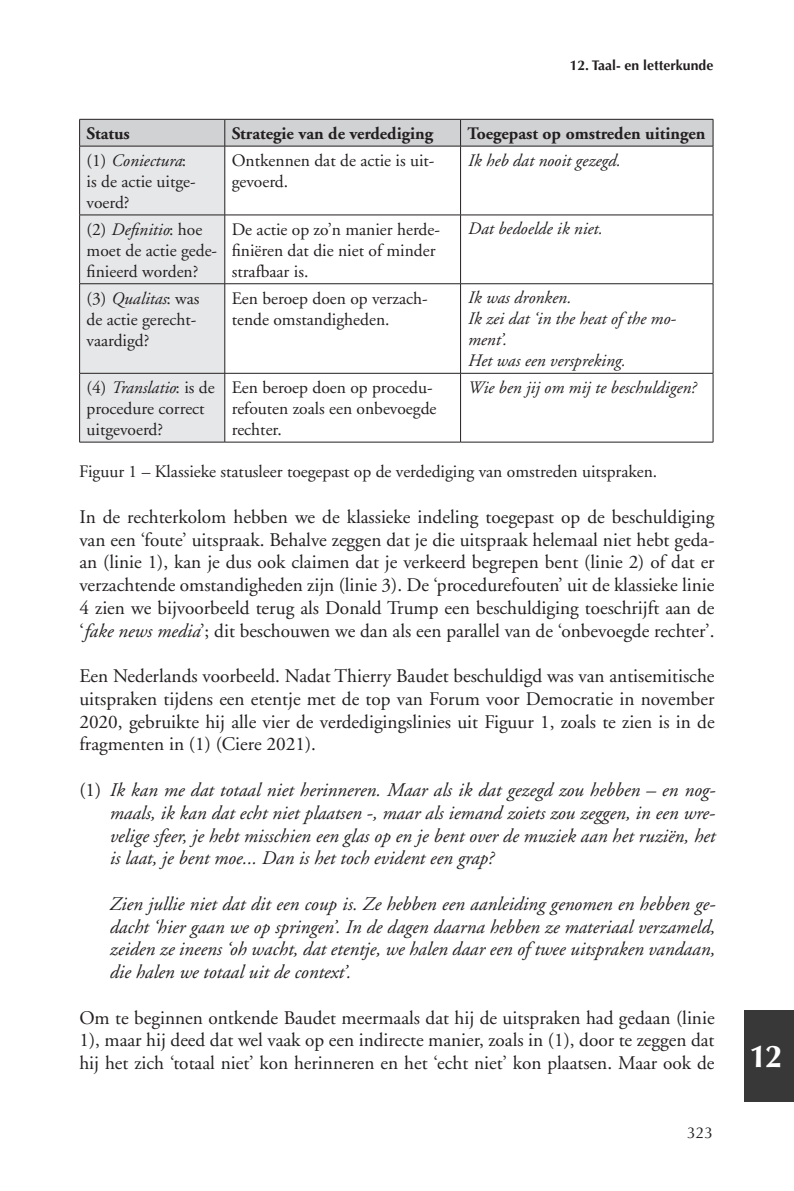
<style>
.page{position:relative;width:794px;height:1191px;background:#fff}
.page>*{position:absolute;margin:0;border:0;box-sizing:border-box;transform-origin:0 0}
.t1{font:700 31.5px "Optima";color:#fff}
.t2{font:19.25px/22.8px "Adobe Garamond";color:#231f20;text-align:justify}
.t3{font:italic 19.25px/22.8px "Adobe Garamond";color:#231f20;text-align:justify}
.t4{font:17.5px/21px "Adobe Garamond";color:#231f20}
.t5{font:italic 17.5px/21px "Adobe Garamond";color:#231f20}
.t6{font:700 17.5px "Adobe Garamond";color:#231f20}
.t7{font:15.75px "Optima";color:#231f20}
.t8{font:700 14px "Optima";color:#231f20}
.s1{font-style:italic}
.s2{font-style:normal}
</style>
<div class="page">
<div style="left:744px;top:1009px;width:50px;height:92px;background:#383839"></div>
<div style="left:80px;top:147px;width:144px;height:295px;background:#e6e7e9"></div>
<svg style="left:79px;top:119px;width:635px;height:27px;background:#c8c8ca"></svg>
<hr style="left:79px;top:146px;width:146px;height:1px;background:#231f20">
<hr style="left:79px;top:146px;width:1px;height:69px;background:#231f20">
<hr style="left:225px;top:146px;width:235px;height:1px;background:#231f20">
<hr style="left:224px;top:146px;width:1px;height:69px;background:#231f20">
<hr style="left:460px;top:146px;width:253px;height:1px;background:#231f20">
<hr style="left:460px;top:146px;width:1px;height:69px;background:#231f20">
<hr style="left:713px;top:146px;width:1px;height:69px;background:#231f20">
<hr style="left:79px;top:215px;width:146px;height:1px;background:#231f20">
<hr style="left:79px;top:215px;width:1px;height:68px;background:#231f20">
<hr style="left:225px;top:215px;width:235px;height:1px;background:#231f20">
<hr style="left:224px;top:215px;width:1px;height:68px;background:#231f20">
<hr style="left:460px;top:215px;width:253px;height:1px;background:#231f20">
<hr style="left:460px;top:215px;width:1px;height:68px;background:#231f20">
<hr style="left:713px;top:215px;width:1px;height:68px;background:#231f20">
<hr style="left:79px;top:283px;width:146px;height:1px;background:#231f20">
<hr style="left:79px;top:284px;width:1px;height:89px;background:#231f20">
<hr style="left:225px;top:283px;width:235px;height:1px;background:#231f20">
<hr style="left:224px;top:284px;width:1px;height:89px;background:#231f20">
<hr style="left:460px;top:283px;width:253px;height:1px;background:#231f20">
<hr style="left:460px;top:284px;width:1px;height:89px;background:#231f20">
<hr style="left:713px;top:284px;width:1px;height:89px;background:#231f20">
<hr style="left:79px;top:373px;width:146px;height:1px;background:#231f20">
<hr style="left:79px;top:373px;width:1px;height:69px;background:#231f20">
<hr style="left:225px;top:373px;width:235px;height:1px;background:#231f20">
<hr style="left:224px;top:373px;width:1px;height:69px;background:#231f20">
<hr style="left:460px;top:373px;width:253px;height:1px;background:#231f20">
<hr style="left:460px;top:373px;width:1px;height:69px;background:#231f20">
<hr style="left:713px;top:373px;width:1px;height:69px;background:#231f20">
<hr style="left:79px;top:442px;width:146px;height:1px;background:#231f20">
<hr style="left:225px;top:442px;width:235px;height:1px;background:#231f20">
<hr style="left:460px;top:442px;width:253px;height:1px;background:#231f20">
<p class="t8" style="left:570px;top:57px;width:145px">12. Taal- en letterkunde</p>
<p class="t6" style="left:87px;top:124px;width:45px">Status</p>
<p class="t6" style="left:232px;top:124px;width:203px">Strategie van de verdediging</p>
<p class="t6" style="left:467px;top:124px;width:239px">Toegepast op omstreden uitingen</p>
<p class="t4" style="left:87px;top:150px;width:111px">(1) <span class="s1">Coniectura</span>: is de actie uitge&shy;voerd?</p>
<p class="t4" style="left:232px;top:150px;width:204px">Ontkennen dat de actie is uit&shy;gevoerd.</p>
<p class="t5" style="left:467px;top:150px;width:154px">Ik heb dat nooit gezegd.</p>
<p class="t4" style="left:87px;top:219px;width:132px">(2) <span class="s1">Definitio</span>: hoe moet de actie gede&shy;finieerd worden?</p>
<p class="t4" style="left:232px;top:219px;width:210px">De actie op zo’n manier herde&shy;finiëren dat die niet of minder strafbaar is.</p>
<p class="t5" style="left:467px;top:219px;width:136px">Dat bedoelde ik niet.</p>
<p class="t4" style="left:87px;top:288px;width:114px">(3) <span class="s1">Qualitas</span>: was de actie gerecht&shy;vaardigd?</p>
<p class="t4" style="left:232px;top:288px;width:197px">Een beroep doen op verzach&shy;tende omstandigheden.</p>
<p class="t5" style="left:467px;top:288px;width:210px">Ik was dronken.<br>Ik zei dat ‘in the heat of the mo&shy;ment’.<br>Het was een verspreking.</p>
<p class="t4" style="left:87px;top:377px;width:130px">(4) <span class="s1">Translatio</span>: is de procedure correct uitgevoerd?</p>
<p class="t4" style="left:232px;top:377px;width:206px">Een beroep doen op procedu&shy;refouten zoals een onbevoegde rechter.</p>
<p class="t5" style="left:467px;top:377px;width:230px">Wie ben jij om mij te beschuldigen?</p>
<p class="t4" style="left:79px;top:462px;width:579px">Figuur 1 – Klassieke statusleer toegepast op de verdediging van omstreden uitspraken.</p>
<p class="t2" style="left:79px;top:506px;width:637px">In de rechterkolom hebben we de klassieke indeling toegepast op de beschuldiging van een ‘foute’ uitspraak. Behalve zeggen dat je die uitspraak helemaal niet hebt geda&shy;an (linie 1), kan je dus ook claimen dat je verkeerd begrepen bent (linie 2) of dat er verzachtende omstandigheden zijn (linie 3). De ‘procedurefouten’ uit de klassieke linie 4 zien we bijvoorbeeld terug als Donald Trump een beschuldiging toeschrijft aan de ‘<span class="s1">fake news media</span>’; dit beschouwen we dan als een parallel van de ‘onbevoegde rechter’.</p>
<p class="t2" style="left:79px;top:665px;width:637px">Een Nederlands voorbeeld. Nadat Thierry Baudet beschuldigd was van antisemitische uitspraken tijdens een etentje met de top van Forum voor Democratie in november 2020, gebruikte hij alle vier de verdedigingslinies uit Figuur 1, zoals te zien is in de fragmenten in (1) (Ciere 2021).</p>
<p class="t3" style="left:109px;top:779px;width:608px;text-indent:-30px"><span class="s2">(1)</span> Ik kan me dat totaal niet herinneren. Maar als ik dat gezegd zou hebben – en nog&shy;maals, ik kan dat echt niet plaatsen -, maar als iemand zoiets zou zeggen, in een wre&shy;velige sfeer, je hebt misschien een glas op en je bent over de muziek aan het ruziën, het is laat, je bent moe... Dan is het toch evident een grap?</p>
<p class="t3" style="left:109px;top:893px;width:607px">Zien jullie niet dat dit een coup is. Ze hebben een aanleiding genomen en hebben ge&shy;dacht ‘hier gaan we op springen’. In de dagen daarna hebben ze materiaal verzameld, zeiden ze ineens ‘oh wacht, dat etentje, we halen daar een of twee uitspraken vandaan, die halen we totaal uit de context’.</p>
<p class="t2" style="left:79px;top:1006px;width:637px">Om te beginnen ontkende Baudet meermaals dat hij de uitspraken had gedaan (linie 1), maar hij deed dat wel vaak op een indirecte manier, zoals in (1), door te zeggen dat hij het zich ‘totaal niet’ kon herinneren en het ‘echt niet’ kon plaatsen. Maar ook de</p>
<p class="t7" style="left:687px;top:1123px;width:28px">323</p>
<h1 class="t1" style="left:749px;top:1038px;width:35px">12</h1>
</div>
